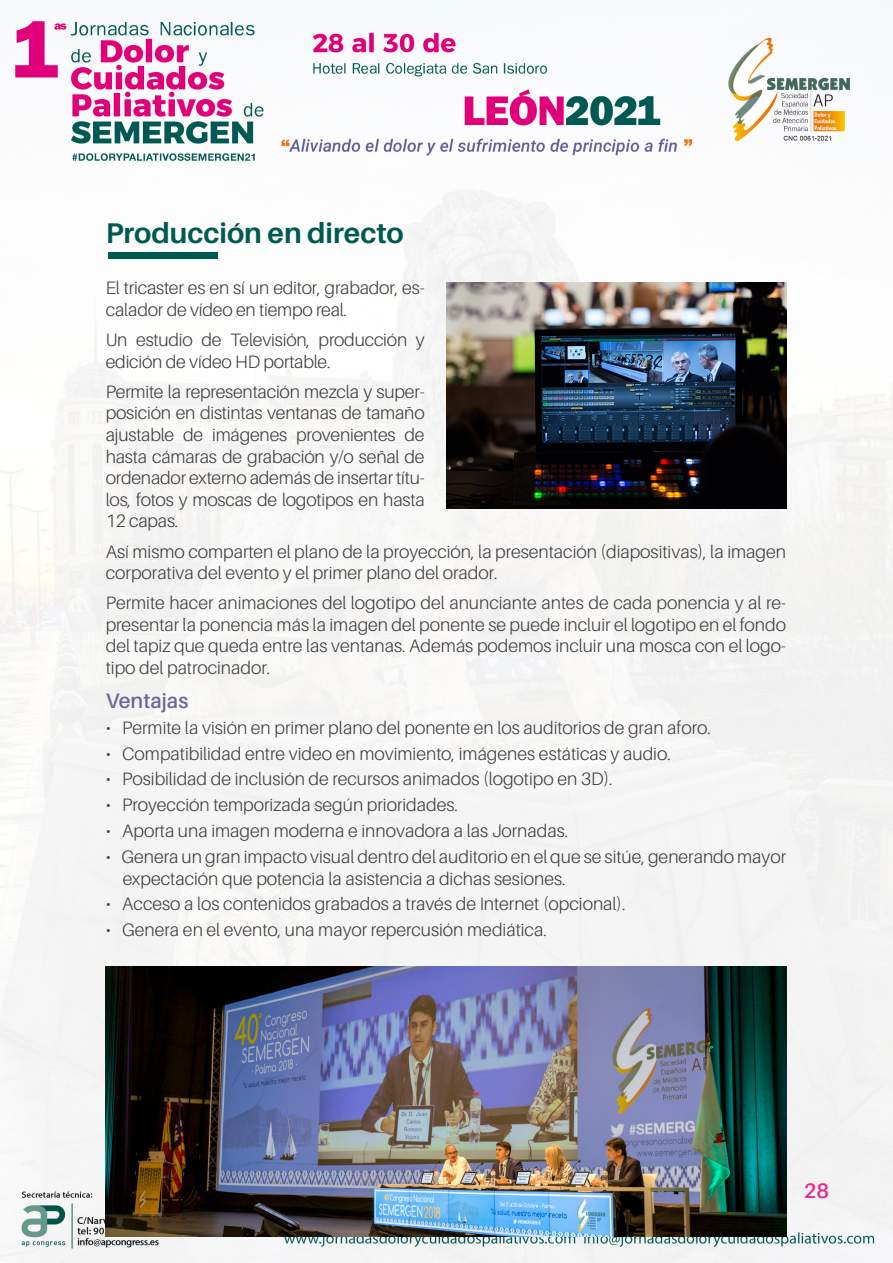
<style>
.page{position:relative;width:893px;height:1263px;background:#fff}
.page>*{position:absolute;margin:0;border:0;box-sizing:border-box;transform-origin:0 0}
.t1{font:700 28.5px "Aileron";color:#005a51}
.t2{font:600 21px "Aileron";color:#6d6699}
.t3{font:600 21px "Aileron";color:#e62a8b}
.t4{font:300 18px/21.6px "Aileron";color:#3e3d40}
</style>
<div class="page">
<img style="left:0;top:0;width:893px;height:1263px">
<div style="left:108px;top:253px;width:109px;height:6px;background:#005a51"></div>
<img style="left:446px;top:283px;width:341px;height:225px">
<img style="left:106px;top:966px;width:680px;height:270px">
<h1 class="t1" style="left:106px;top:217px;width:299px">Producción en directo</h1>
<p class="t4" style="left:106px;top:278px;width:320px">El tricaster es en sí un editor, grabador, es&shy;calador de vídeo en tiempo real.</p>
<p class="t4" style="left:106px;top:329px;width:320px">Un estudio de Televisión, producción y edición de vídeo HD portable.</p>
<p class="t4" style="left:106px;top:381px;width:320px;text-align:justify">Permite la representación mezcla y super&shy;posición en distintas ventanas de tamaño ajustable de imágenes provenientes de hasta cámaras de grabación y/o señal de ordenador externo además de insertar títu&shy;los, fotos y moscas de logotipos en hasta 12 capas.</p>
<p class="t4" style="left:106px;top:541px;width:682px">Así mismo comparten el plano de la proyección, la presentación (diapositivas), la imagen corporativa del evento y el primer plano del orador.</p>
<p class="t4" style="left:106px;top:592px;width:682px;text-align:justify">Permite hacer animaciones del logotipo del anunciante antes de cada ponencia y al re&shy;presentar la ponencia más la imagen del ponente se puede incluir el logotipo en el fondo del tapiz que queda entre las ventanas. Además podemos incluir una mosca con el logo&shy;tipo del patrocinador.</p>
<p class="t2" style="left:106px;top:689px;width:84px">Ventajas</p>
<p class="t4" style="left:106px;top:717px;width:607px">• Permite la visión en primer plano del ponente en los auditorios de gran aforo.</p>
<p class="t4" style="left:106px;top:743px;width:567px">• Compatibilidad entre video en movimiento, imágenes estáticas y audio.</p>
<p class="t4" style="left:106px;top:768px;width:508px">• Posibilidad de inclusión de recursos animados (logotipo en 3D).</p>
<p class="t4" style="left:106px;top:794px;width:354px">• Proyección temporizada según prioridades.</p>
<p class="t4" style="left:106px;top:820px;width:464px">• Aporta una imagen moderna e innovadora a las Jornadas.</p>
<p class="t4" style="left:123px;top:846px;width:665px;text-indent:-17px">• Genera un gran impacto visual dentro del auditorio en el que se sitúe, generando mayor expectación que potencia la asistencia a dichas sesiones.</p>
<p class="t4" style="left:106px;top:893px;width:521px">• Acceso a los contenidos grabados a través de Internet (opcional).</p>
<p class="t4" style="left:106px;top:919px;width:443px">• Genera en el evento, una mayor repercusión mediática.</p>
<p class="t3" style="left:804px;top:1179px;width:27px">28</p>
</div>
